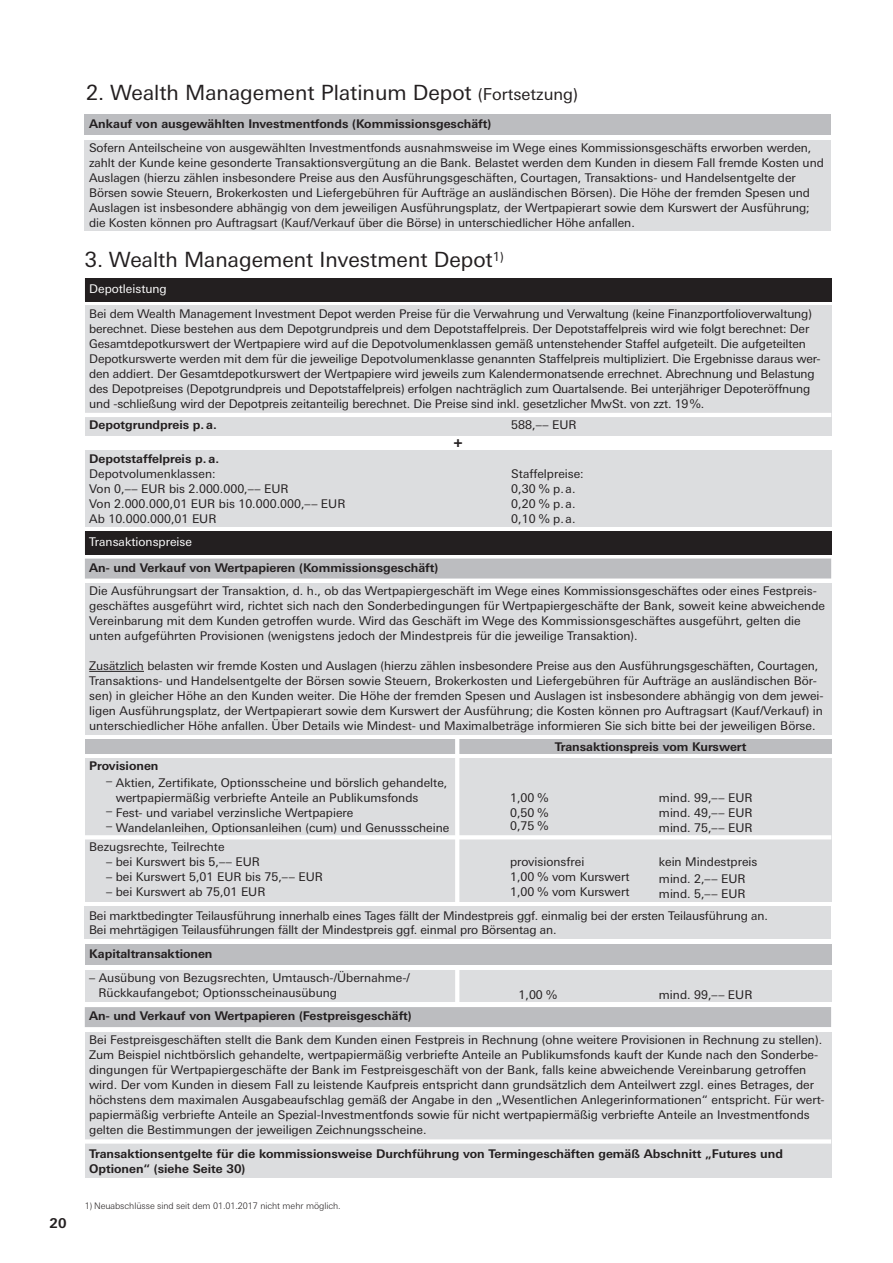
<style>
.page{position:relative;width:893px;height:1263px;background:#fff}
.page>*{position:absolute;margin:0;border:0;box-sizing:border-box;transform-origin:0 0}
.t1{font:21px "Deu Ba Univers";color:#231f20}
.t2{font:700 15px "Deu Ba Univers";color:#231f20}
.t3{font:700 13.5px "Deu Ba Univers";color:#231f20}
.t4{font:12px/15px "Deu Ba Univers";color:#231f20}
.t5{font:700 12px/15px "Deu Ba Univers";color:#231f20}
.t6{font:12px "Deu Ba Univers";color:#fff}
.t7{font:300 9px "Deu Ba Univers";letter-spacing:-.005em;color:#231f20}
.s1{font-size:16.5px}
</style>
<div class="page">
<div style="left:85px;top:278px;width:746px;height:23px;background:#231f20"></div>
<div style="left:85px;top:306px;width:746px;height:221px;background:#dcdddf"></div>
<hr style="left:85px;top:413px;width:746px;height:4px;background:#fff">
<div style="left:85px;top:739px;width:746px;height:15px;background:#bcbdc0"></div>
<div style="left:85px;top:758px;width:746px;height:143px;background:#dcdddf"></div>
<hr style="left:85px;top:835px;width:746px;height:4px;background:#fff">
<hr style="left:455px;top:736px;width:4px;height:205px;background:#fff">
<div style="left:85px;top:436px;width:746px;height:14px;background:#fff"></div>
<div style="left:85px;top:583px;width:746px;height:151px;background:#dcdddf"></div>
<hr style="left:89px;top:671px;width:55px;height:1px;background:#231f20">
<div style="left:85px;top:531px;width:746px;height:24px;background:#231f20"></div>
<div style="left:85px;top:558px;width:746px;height:21px;background:#bcbdc0"></div>
<div style="left:85px;top:906px;width:746px;height:33px;background:#dcdddf"></div>
<div style="left:85px;top:945px;width:746px;height:20px;background:#bcbdc0"></div>
<div style="left:85px;top:970px;width:746px;height:32px;background:#dcdddf"></div>
<hr style="left:455px;top:969px;width:4px;height:36px;background:#fff">
<div style="left:85px;top:1007px;width:746px;height:20px;background:#bcbdc0"></div>
<div style="left:85px;top:1032px;width:746px;height:146px;background:#dcdddf"></div>
<svg style="left:85px;top:1139px;width:746px;height:4px;background:#fbfbfb"></svg>
<div style="left:85px;top:115px;width:746px;height:20px;background:#bcbdc0"></div>
<div style="left:85px;top:140px;width:746px;height:91px;background:#dcdddf"></div>
<p class="t3" style="left:50px;top:1215px;width:18px">20</p>
<h1 class="t1" style="left:86px;top:81px;width:493px">2. Wealth Management Platinum Depot <span class="s1">(Fortsetzung)</span></h1>
<p class="t5" style="left:89px;top:116px;width:404px">Ankauf von ausgewählten Investmentfonds (Kommissionsgeschäft)</p>
<p class="t4" style="left:89px;top:140px;width:736px">Sofern Anteilscheine von ausgewählten Investmentfonds ausnahmsweise im Wege eines Kommissionsgeschäfts erworben werden, zahlt der Kunde keine gesonderte Transaktionsvergütung an die Bank. Belastet werden dem Kunden in diesem Fall fremde Kosten und Auslagen (hierzu zählen insbesondere Preise aus den Ausführungsgeschäften, Courtagen, Transaktions- und Handelsentgelte der Börsen sowie Steuern, Brokerkosten und Liefergebühren für Aufträge an ausländischen Börsen). Die Höhe der fremden Spesen und Auslagen ist insbesondere abhängig von dem jeweiligen Ausführungsplatz, der Wertpapierart sowie dem Kurswert der Ausführung; die Kosten können pro Auftragsart (Kauf/Verkauf über die Börse) in unterschiedlicher Höhe anfallen.</p>
<h1 class="t1" style="left:85px;top:247px;width:420px">3. Wealth Management Investment Depot<sup>1)</sup></h1>
<p class="t6" style="left:89px;top:282px;width:79px">Depotleistung</p>
<p class="t4" style="left:89px;top:306px;width:733px">Bei dem Wealth Management Investment Depot werden Preise für die Verwahrung und Verwaltung (keine Finanzportfolioverwaltung) berechnet. Diese bestehen aus dem Depotgrundpreis und dem Depotstaffelpreis. Der Depotstaffelpreis wird wie folgt berechnet: Der Gesamtdepotkurswert der Wertpapiere wird auf die Depotvolumenklassen gemäß untenstehender Staffel aufgeteilt. Die aufgeteilten Depotkurswerte werden mit dem für die jeweilige Depotvolumenklasse genannten Staffelpreis multipliziert. Die Ergebnisse daraus wer&shy;den addiert. Der Gesamtdepotkurswert der Wertpapiere wird jeweils zum Kalendermonatsende errechnet. Abrechnung und Belastung des Depotpreises (Depotgrundpreis und Depotstaffelpreis) erfolgen nachträglich zum Quartalsende. Bei unterjähriger Depoteröffnung und -schließung wird der Depotpreis zeitanteilig berechnet. Die Preise sind inkl. gesetzlicher MwSt. von zzt. 19 %.</p>
<p class="t5" style="left:89px;top:417px;width:129px">Depotgrundpreis p. a.</p>
<p class="t4" style="left:511px;top:417px;width:67px">588,–– EUR</p>
<p class="t5" style="left:89px;top:451px;width:131px">Depotstaffelpreis p. a.</p>
<p class="t4" style="left:89px;top:467px;width:128px">Depotvolumenklassen:</p>
<p class="t4" style="left:511px;top:467px;width:74px">Staffelpreise:</p>
<p class="t4" style="left:89px;top:482px;width:201px">Von 0,–– EUR bis 2.000.000,–– EUR</p>
<p class="t4" style="left:511px;top:482px;width:66px">0,30 % p. a.</p>
<p class="t4" style="left:89px;top:497px;width:258px">Von 2.000.000,01 EUR bis 10.000.000,–– EUR</p>
<p class="t4" style="left:511px;top:497px;width:66px">0,20 % p. a.</p>
<p class="t4" style="left:89px;top:512px;width:129px">Ab 10.000.000,01 EUR</p>
<p class="t4" style="left:511px;top:512px;width:66px">0,10 % p. a.</p>
<p class="t2" style="left:453px;top:433px;width:11px">+</p>
<p class="t6" style="left:89px;top:535px;width:104px">Transaktionspreise</p>
<p class="t5" style="left:89px;top:560px;width:351px">An- und Verkauf von Wertpapieren (Kommissionsgeschäft)</p>
<p class="t4" style="left:89px;top:583px;width:737px">Die Ausführungsart der Transaktion, d. h., ob das Wertpapiergeschäft im Wege eines Kommissionsgeschäftes oder eines Festpreis&shy;geschäftes ausgeführt wird, richtet sich nach den Sonderbedingungen für Wertpapiergeschäfte der Bank, soweit keine abweichende Vereinbarung mit dem Kunden getroffen wurde. Wird das Geschäft im Wege des Kommissionsgeschäftes ausgeführt, gelten die unten aufgeführten Provisionen (wenigstens jedoch der Mindestpreis für die jeweilige Transaktion).</p>
<p class="t4" style="left:89px;top:658px;width:736px">Zusätzlich belasten wir fremde Kosten und Auslagen (hierzu zählen insbesondere Preise aus den Ausführungsgeschäften, Courtagen, Transaktions- und Handelsentgelte der Börsen sowie Steuern, Brokerkosten und Liefergebühren für Aufträge an ausländischen Bör&shy;sen) in gleicher Höhe an den Kunden weiter. Die Höhe der fremden Spesen und Auslagen ist insbesondere abhängig von dem jewei&shy;ligen Ausführungsplatz, der Wertpapierart sowie dem Kurswert der Ausführung; die Kosten können pro Auftragsart (Kauf/Verkauf) in unterschiedlicher Höhe anfallen. Über Details wie Mindest- und Maximalbeträge informieren Sie sich bitte bei der jeweiligen Börse.</p>
<p class="t5" style="left:89px;top:758px;width:71px">Provisionen</p>
<p class="t4" style="left:116px;top:775px;width:333px;text-indent:-9px">– Aktien, Zertifikate, Optionsscheine und börslich gehandelte, wertpapiermäßig verbriefte Anteile an Publikumsfonds</p>
<p class="t5" style="left:555px;top:739px;width:193px">Transaktionspreis vom Kurswert</p>
<p class="t4" style="left:510px;top:790px;width:40px">1,00 %</p>
<p class="t4" style="left:659px;top:790px;width:95px">mind. 99,–– EUR</p>
<p class="t4" style="left:106px;top:805px;width:249px">– Fest- und variabel verzinsliche Wertpapiere</p>
<p class="t4" style="left:510px;top:805px;width:40px">0,50 %</p>
<p class="t4" style="left:659px;top:805px;width:95px">mind. 49,–– EUR</p>
<p class="t4" style="left:106px;top:820px;width:345px">– Wandelanleihen, Optionsanleihen (cum) und Genussscheine</p>
<p class="t4" style="left:510px;top:818px;width:40px">0,75 %</p>
<p class="t4" style="left:659px;top:820px;width:95px">mind. 75,–– EUR</p>
<p class="t4" style="left:89px;top:840px;width:137px">Bezugsrechte, Teilrechte</p>
<p class="t4" style="left:106px;top:855px;width:155px">– bei Kurswert bis 5,–– EUR</p>
<p class="t4" style="left:510px;top:855px;width:76px">provisionsfrei</p>
<p class="t4" style="left:659px;top:855px;width:100px">kein Mindestpreis</p>
<p class="t4" style="left:106px;top:870px;width:218px">– bei Kurswert 5,01 EUR bis 75,–– EUR</p>
<p class="t4" style="left:510px;top:870px;width:121px">1,00 % vom Kurswert</p>
<p class="t4" style="left:659px;top:872px;width:88px">mind. 2,–– EUR</p>
<p class="t4" style="left:106px;top:885px;width:161px">– bei Kurswert ab 75,01 EUR</p>
<p class="t4" style="left:510px;top:885px;width:121px">1,00 % vom Kurswert</p>
<p class="t4" style="left:659px;top:887px;width:88px">mind. 5,–– EUR</p>
<p class="t4" style="left:89px;top:908px;width:680px;line-height:14.5px">Bei marktbedingter Teilausführung innerhalb eines Tages fällt der Mindestpreis ggf. einmalig bei der ersten Teilausführung an.<br>Bei mehrtägigen Teilausführungen fällt der Mindestpreis ggf. einmal pro Börsentag an.</p>
<p class="t5" style="left:89px;top:946px;width:125px">Kapitaltransaktionen</p>
<p class="t4" style="left:99px;top:970px;width:313px;text-indent:-9px">– Ausübung von Bezugsrechten, Umtausch-/Übernahme-/<br>Rückkaufangebot; Optionsscheinausübung</p>
<p class="t4" style="left:519px;top:987px;width:40px">1,00 %</p>
<p class="t4" style="left:659px;top:987px;width:95px">mind. 99,–– EUR</p>
<p class="t5" style="left:89px;top:1008px;width:324px">An- und Verkauf von Wertpapieren (Festpreisgeschäft)</p>
<p class="t4" style="left:89px;top:1032px;width:737px">Bei Festpreisgeschäften stellt die Bank dem Kunden einen Festpreis in Rechnung (ohne weitere Provisionen in Rechnung zu stellen).<br>Zum Beispiel nichtbörslich gehandelte, wertpapiermäßig verbriefte Anteile an Publikumsfonds kauft der Kunde nach den Sonderbe&shy;dingungen für Wertpapiergeschäfte der Bank im Festpreisgeschäft von der Bank, falls keine abweichende Vereinbarung getroffen wird. Der vom Kunden in diesem Fall zu leistende Kaufpreis entspricht dann grundsätzlich dem Anteilwert zzgl. eines Betrages, der höchstens dem maximalen Ausgabeaufschlag gemäß der Angabe in den „Wesentlichen Anlegerinformationen“ entspricht. Für wert&shy;papiermäßig verbriefte Anteile an Spezial-Investmentfonds sowie für nicht wertpapiermäßig verbriefte Anteile an Investmentfonds gelten die Bestimmungen der jeweiligen Zeichnungsscheine.</p>
<p class="t5" style="left:89px;top:1146px;width:695px">Transaktionsentgelte für die kommissionsweise Durchführung von Termingeschäften gemäß Abschnitt „Futures und<br>Optionen“ (siehe Seite 30)</p>
<p class="t7" style="left:85px;top:1200px;width:257px">1) Neuabschlüsse sind seit dem 01.01.2017 nicht mehr möglich.</p>
</div>
